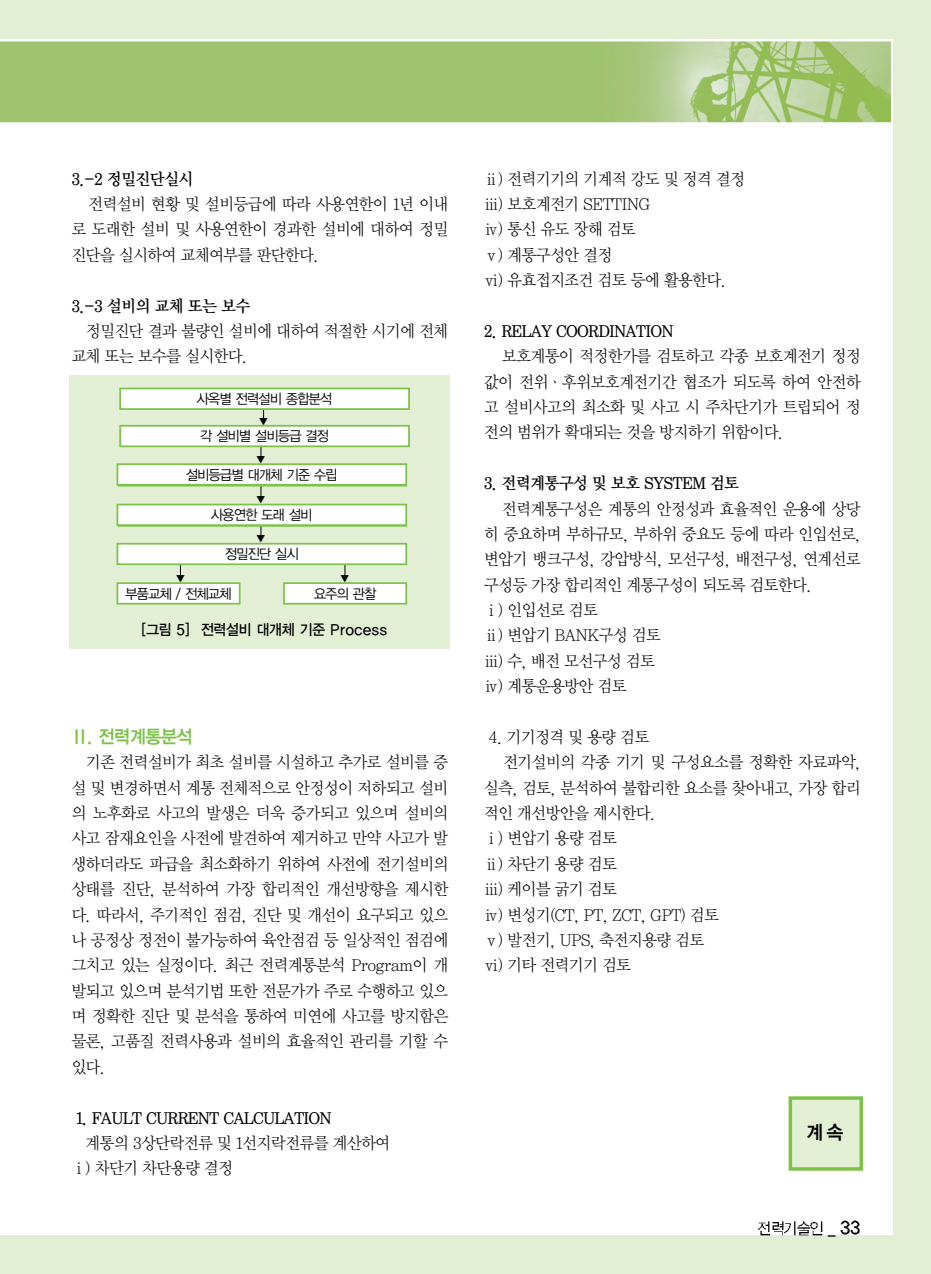
<style>
.page{position:relative;width:931px;height:1274px;background:#e2efd5}
.page>*{position:absolute;margin:0;border:0;box-sizing:border-box;transform-origin:0 0}
.t1{font:19.25px "YGO14";color:#000;scale:.95 1}
.t2{font:18.38px "YGO14";letter-spacing:-.105em;color:#7dc34a;scale:.95 1}
.t3{font:16.62px/25.4px "Y Mj O12";letter-spacing:-.095em;color:#000;scale:.95 1}
.t4{font:16.62px "Y Mj O14";letter-spacing:-.095em;color:#000;scale:.95 1}
.t5{font:14.88px "YGO13";letter-spacing:-.11em;color:#000;scale:.95 1}
.t6{font:14px "YGO12";letter-spacing:-.145em;color:#000;scale:.95 1}
.t7{font:11.38px "YGO12";color:#000;scale:.95 1}
</style>
<div class="page">
<div style="left:0;top:40px;width:893px;height:1195px;background:#fff"></div>
<svg style="left:0;top:41px;width:891px;height:82px;background:#a4c779"></svg>
<img style="left:758px;top:1221px;width:12px;height:15px">
<img style="left:770px;top:1222px;width:12px;height:13px">
<img style="left:782px;top:1221px;width:14px;height:15px">
<img style="left:797px;top:1221px;width:11px;height:15px">
<img style="left:808px;top:1221px;width:15px;height:15px">
<img style="left:828px;top:1235px;width:8px;height:2px">
<img style="left:840px;top:1220px;width:9px;height:15px">
<img style="left:849px;top:1220px;width:11px;height:15px">
<div style="left:69px;top:375px;width:381px;height:274px;background:#e2efd5"></div>
<svg style="left:261px;top:486px;width:1px;height:12px"></svg>
<svg style="left:180px;top:565px;width:1px;height:12px"></svg>
<svg style="left:345px;top:565px;width:1px;height:12px"></svg>
<div style="left:117px;top:544px;width:289px;height:20px;background:#fff"></div>
<div style="left:117px;top:543px;width:290px;height:22px;border:2px solid #7dc34a"></div>
<div style="left:117px;top:583px;width:123px;height:21px;background:#fff"></div>
<div style="left:117px;top:582px;width:124px;height:23px;border:2px solid #7dc34a"></div>
<div style="left:284px;top:583px;width:122px;height:21px;background:#fff"></div>
<div style="left:283px;top:582px;width:124px;height:23px;border:2px solid #7dc34a"></div>
<div style="left:117px;top:464px;width:289px;height:21px;background:#fff"></div>
<div style="left:117px;top:463px;width:290px;height:23px;border:2px solid #7dc34a"></div>
<hr style="left:118px;top:485px;width:289px;height:1px;background:#7dc34a">
<div style="left:117px;top:505px;width:289px;height:20px;background:#fff"></div>
<div style="left:117px;top:504px;width:290px;height:22px;border:2px solid #7dc34a"></div>
<hr style="left:118px;top:525px;width:289px;height:2px;background:#7dc34a">
<div style="left:120px;top:388px;width:289px;height:21px;background:#fff"></div>
<div style="left:119px;top:388px;width:291px;height:22px;border:2px solid #7dc34a"></div>
<div style="left:120px;top:426px;width:289px;height:20px;background:#fff"></div>
<div style="left:119px;top:425px;width:291px;height:22px;border:2px solid #7dc34a"></div>
<div style="left:790px;top:1098px;width:71px;height:71px;background:#e2efd5"></div>
<div style="left:789px;top:1096px;width:74px;height:75px;border:4px solid #7dc34a"></div>
<p class="t4" style="left:71px;top:171px;width:131px">3.-2 정밀진단실시</p>
<p class="t3" style="left:71px;top:192px;width:399px;text-align:justify;text-indent:17px">전력설비 현황 및 설비등급에 따라 사용연한이 1년 이내 로 도래한 설비 및 사용연한이 경과한 설비에 대하여 정밀 진단을 실시하여 교체여부를 판단한다.</p>
<p class="t4" style="left:71px;top:298px;width:191px">3.-3 설비의 교체 또는 보수</p>
<p class="t3" style="left:71px;top:319px;width:399px;text-indent:14px">정밀진단 결과 불량인 설비에 대하여 적절한 시기에 전체 교체 또는 보수를 실시한다.</p>
<p class="t6" style="left:196px;top:392px;width:145px">사옥별 전력설비 종합분석</p>
<p class="t6" style="left:200px;top:430px;width:138px">각 설비별 설비등급 결정</p>
<p class="t7" style="left:258px;top:416px;width:13px">▼</p>
<p class="t7" style="left:256px;top:454px;width:13px">▼</p>
<p class="t7" style="left:256px;top:494px;width:13px">▼</p>
<p class="t7" style="left:256px;top:534px;width:13px">▼</p>
<p class="t6" style="left:185px;top:468px;width:162px">설비등급별 대개체 기준 수립</p>
<p class="t6" style="left:211px;top:509px;width:109px">사용연한 도래 설비</p>
<p class="t6" style="left:224px;top:548px;width:80px">정밀진단 실시</p>
<p class="t6" style="left:125px;top:587px;width:114px">부품교체 / 전체교체</p>
<p class="t6" style="left:313px;top:587px;width:68px">요주의 관찰</p>
<p class="t7" style="left:175px;top:573px;width:13px">▼</p>
<p class="t7" style="left:340px;top:573px;width:13px">▼</p>
<p class="t5" style="left:141px;top:623px;width:261px">[그림 5] 전력설비 대개체 기준 Process</p>
<p class="t2" style="left:71px;top:728px;width:130px">Ⅱ. 전력계통분석</p>
<p class="t3" style="left:71px;top:751px;width:399px;text-align:justify;text-indent:14px">기존 전력설비가 최초 설비를 시설하고 추가로 설비를 증 설 및 변경하면서 계통 전체적으로 안정성이 저하되고 설비 의 노후화로 사고의 발생은 더욱 증가되고 있으며 설비의 사고 잠재요인을 사전에 발견하여 제거하고 만약 사고가 발 생하더라도 파급을 최소화하기 위하여 사전에 전기설비의 상태를 진단, 분석하여 가장 합리적인 개선방향을 제시한 다. 따라서, 주기적인 점검, 진단 및 개선이 요구되고 있으 나 공정상 정전이 불가능하여 육안점검 등 일상적인 점검에 그치고 있는 실정이다. 최근 전력계통분석 Program이 개 발되고 있으며 분석기법 또한 전문가가 주로 수행하고 있으 며 정확한 진단 및 분석을 통하여 미연에 사고를 방지함은 물론, 고품질 전력사용과 설비의 효율적인 관리를 기할 수 있다.</p>
<p class="t4" style="left:76px;top:1110px;width:271px">1. FAULT CURRENT CALCULATION</p>
<p class="t3" style="left:71px;top:1131px;width:338px;text-indent:14px">계통의 3상단락전류 및 1선지락전류를 계산하여 ⅰ) 차단기 차단용량 결정</p>
<p class="t3" style="left:484px;top:167px;width:277px">ⅱ) 전력기기의 기계적 강도 및 정격 결정 ⅲ) 보호계전기 SETTING<br>ⅳ) 통신 유도 장해 검토<br>ⅴ) 계통구성안 결정<br>ⅵ) 유효접지조건 검토 등에 활용한다.</p>
<p class="t4" style="left:484px;top:323px;width:202px">2. RELAY COORDINATION</p>
<p class="t3" style="left:484px;top:345px;width:399px;text-align:justify;text-indent:18px">보호계통이 적정한가를 검토하고 각종 보호계전기 정정 값이 전위ㆍ후위보호계전기간 협조가 되도록 하여 안전하 고 설비사고의 최소화 및 사고 시 주차단기가 트립되어 정 전의 범위가 확대되는 것을 방지하기 위함이다.</p>
<p class="t4" style="left:484px;top:476px;width:271px">3. 전력계통구성 및 보호 SYSTEM 검토</p>
<p class="t3" style="left:484px;top:497px;width:399px;text-indent:18px">전력계통구성은 계통의 안정성과 효율적인 운용에 상당 히 중요하며 부하규모, 부하위 중요도 등에 따라 인입선로, 변압기 뱅크구성, 강압방식, 모선구성, 배전구성, 연계선로 구성등 가장 합리적인 계통구성이 되도록 검토한다.<br>ⅰ) 인입선로 검토<br>ⅱ) 변압기 BANK구성 검토<br>ⅲ) 수, 배전 모선구성 검토<br>ⅳ) 계통운용방안 검토</p>
<p class="t3" style="left:488px;top:725px;width:172px">4. 기기정격 및 용량 검토</p>
<p class="t3" style="left:503px;top:751px;width:379px">전기설비의 각종 기기 및 구성요소를 정확한 자료파악,</p>
<p class="t3" style="left:484px;top:776px;width:399px">실측, 검토, 분석하여 불합리한 요소를 찾아내고, 가장 합리</p>
<p class="t3" style="left:484px;top:801px;width:183px">적인 개선방안을 제시한다.</p>
<p class="t3" style="left:484px;top:827px;width:143px">ⅰ) 변압기 용량 검토</p>
<p class="t3" style="left:484px;top:852px;width:143px">ⅱ) 차단기 용량 검토</p>
<p class="t3" style="left:484px;top:878px;width:143px">ⅲ) 케이블 굵기 검토</p>
<p class="t3" style="left:484px;top:903px;width:250px">ⅳ) 변성기(CT, PT, ZCT, GPT) 검토</p>
<p class="t3" style="left:484px;top:928px;width:235px">ⅴ) 발전기, UPS, 축전지용량 검토</p>
<p class="t3" style="left:484px;top:954px;width:158px">ⅵ) 기타 전력기기 검토</p>
<p class="t1" style="left:806px;top:1124px;width:42px">계속</p>
</div>
